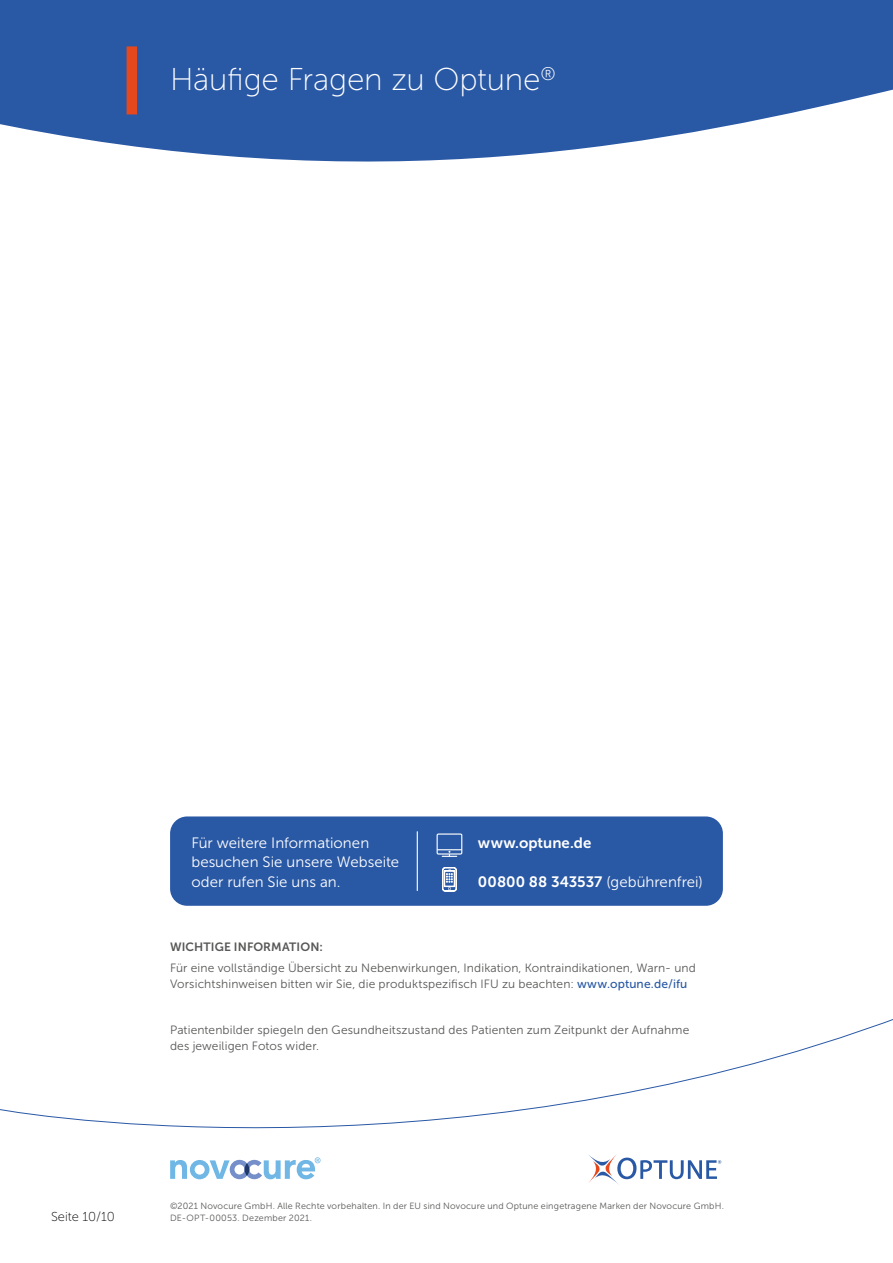
<style>
.page{position:relative;width:893px;height:1263px;background:#fff}
.page>*{position:absolute;margin:0;border:0;box-sizing:border-box;transform-origin:0 0}
.t1{font:31.5px "Museo Sans 100";letter-spacing:-.005em;color:#fff}
.t2{font:15px/19.5px "Museo Sans 300";color:#fff}
.t3{font:15px "Museo Sans 700";letter-spacing:.005em;color:#fff}
.t4{font:12.9px "Museo Sans 100";color:#000}
.t5{font:12px/16.5px "Museo Sans 300";letter-spacing:.01em;color:#575756}
.t6{font:12px "Museo Sans 700";letter-spacing:.01em;color:#575756}
.t7{font:9px/12px "Museo Sans 300";letter-spacing:.025em;color:#575756}
.s1{font-family:"Museo Sans 700"}
.s2{font-family:"Museo Sans 500";color:#2958a5}
</style>
<div class="page">
<div style="left:170px;top:816px;width:553px;height:90px;background:#2958a5;border-radius:17px"></div>
<hr style="left:417px;top:831px;width:1px;height:60px;background:#fff">
<div style="left:437px;top:833px;width:25px;height:21px;border:1px solid #fff"></div>
<svg style="left:437px;top:849px;width:25px;height:8px"></svg>
<svg style="left:442px;top:867px;width:15px;height:25px"></svg>
<svg style="left:0;top:0;width:893px;height:162px;fill:#2958a5"></svg>
<svg style="left:0;top:1019px;width:893px;height:166px"></svg>
<div style="left:127px;top:46px;width:10px;height:68px;background:#e5481d"></div>
<h1 class="t1" style="left:170px;top:62px;width:387px">Häufige Fragen zu Optune<sup>®</sup></h1>
<p class="t2" style="left:191px;top:833px;width:209px">Für weitere Informationen besuchen Sie unsere Webseite oder rufen Sie uns an.</p>
<p class="t3" style="left:478px;top:834px;width:115px">www.optune.de</p>
<p class="t2" style="left:478px;top:872px;width:226px"><span class="s1">00800 88 343537</span> (gebührenfrei)</p>
<p class="t6" style="left:170px;top:940px;width:154px">WICHTIGE INFORMATION:</p>
<p class="t5" style="left:170px;top:960px;width:527px">Für eine vollständige Übersicht zu Nebenwirkungen, Indikation, Kontraindikationen, Warn- und<br>Vorsichtshinweisen bitten wir Sie, die produktspezifisch IFU zu beachten: <span class="s2">www.optune.de/ifu</span></p>
<p class="t5" style="left:170px;top:1021px;width:521px">Patientenbilder spiegeln den Gesundheitszustand des Patienten zum Zeitpunkt der Aufnahme des jeweiligen Fotos wider.</p>
<p class="t4" style="left:51px;top:1209px;width:65px">Seite 10/10</p>
<p class="t7" style="left:170px;top:1200px;width:555px">©2021 Novocure GmbH. Alle Rechte vorbehalten. In der EU sind Novocure und Optune eingetragene Marken der Novocure GmbH.<br>DE-OPT-00053. Dezember 2021.</p>
</div>
